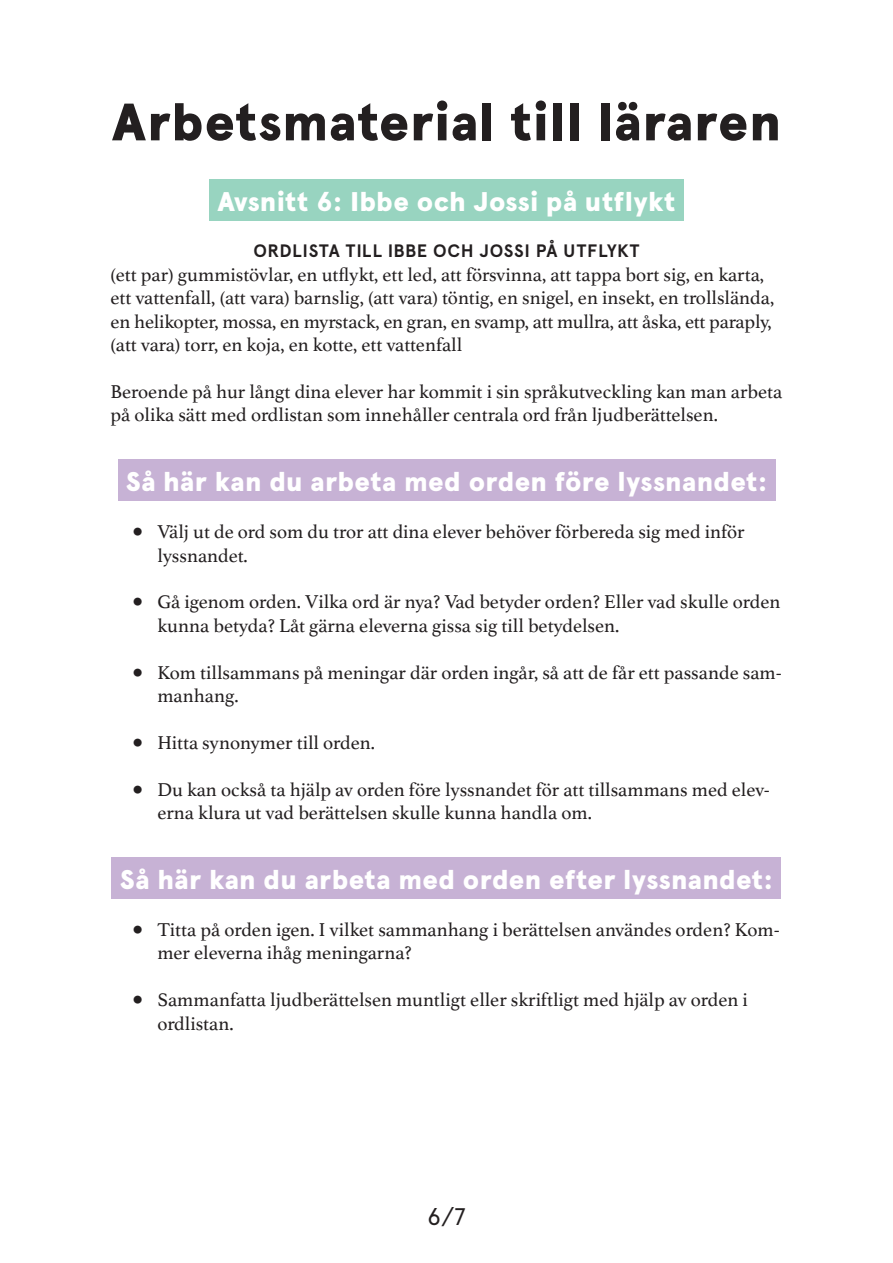
<style>
.page{position:relative;width:893px;height:1263px;background:#fff}
.page>*{position:absolute;margin:0;border:0;box-sizing:border-box;transform-origin:0 0}
.Första_rubrik{font:900 52.5px "Apercu Pro";letter-spacing:.015em;color:#231f20}
.Rubrik__före_och_eft{font:900 27px "Apercu Pro";letter-spacing:.01em;color:#fff}
.Avsnittsrubrik{font:900 27px "Apercu Pro";letter-spacing:.02em;color:#fff}
.t1{font:24px "Apercu Pro";color:#231f20}
.brödtext_utan_avstån{font:19.5px/23.4px "Athelas";color:#231f20}
.Brödtext{font:19.5px/23.4px "Athelas";color:#231f20}
.Liten_rubrik{font:700 18px "Apercu Pro";letter-spacing:.03em;color:#231f20}
</style>
<div class="page">
<div style="left:209px;top:179px;width:475px;height:41px;background:#98d4c0"></div>
<div style="left:117px;top:459px;width:658px;height:42px;background:#c7b2d5"></div>
<div style="left:112px;top:857px;width:669px;height:42px;background:#c7b2d5"></div>
<p class="Första_rubrik" style="left:112px;top:82px;width:671px">Arbetsmaterial till läraren</p>
<p class="Avsnittsrubrik" style="left:217px;top:181px;width:460px">Avsnitt 6: Ibbe och Jossi på utflykt</p>
<p class="Liten_rubrik" style="left:254px;top:237px;width:387px">ORDLISTA TILL IBBE OCH JOSSI PÅ UTFLYKT</p>
<p class="brödtext_utan_avstån" style="left:111px;top:262px;width:665px">(ett par) gummistövlar, en utflykt, ett led, att försvinna, att tappa bort sig, en karta, ett vattenfall, (att vara) barnslig, (att vara) töntig, en snigel, en insekt, en trollslända, en helikopter, mossa, en myrstack, en gran, en svamp, att mullra, att åska, ett paraply, (att vara) torr, en koja, en kotte, ett vattenfall</p>
<p class="Brödtext" style="left:111px;top:379px;width:673px">Beroende på hur långt dina elever har kommit i sin språkutveckling kan man arbeta på olika sätt med ordlistan som innehåller centrala ord från ljudberättelsen.</p>
<p class="Rubrik__före_och_eft" style="left:126px;top:462px;width:643px">Så här kan du arbeta med orden före lyssnandet:</p>
<p class="brödtext_utan_avstån" style="left:157px;top:519px;width:589px;text-indent:-26px">○ Välj ut de ord som du tror att dina elever behöver förbereda sig med inför lyssnandet.</p>
<p class="brödtext_utan_avstån" style="left:157px;top:590px;width:625px;text-indent:-26px">○ Gå igenom orden. Vilka ord är nya? Vad betyder orden? Eller vad skulle orden kunna betyda? Låt gärna eleverna gissa sig till betydelsen.</p>
<p class="brödtext_utan_avstån" style="left:157px;top:660px;width:626px;text-indent:-26px">○ Kom tillsammans på meningar där orden ingår, så att de får ett passande sam&shy;manhang.</p>
<p class="brödtext_utan_avstån" style="left:132px;top:730px;width:245px">○ Hitta synonymer till orden.</p>
<p class="brödtext_utan_avstån" style="left:157px;top:777px;width:614px;text-indent:-26px">○ Du kan också ta hjälp av orden före lyssnandet för att tillsammans med elev&shy;erna klura ut vad berättelsen skulle kunna handla om.</p>
<p class="Rubrik__före_och_eft" style="left:120px;top:859px;width:654px">Så här kan du arbeta med orden efter lyssnandet:</p>
<p class="brödtext_utan_avstån" style="left:157px;top:917px;width:624px;text-indent:-26px">○ Titta på orden igen. I vilket sammanhang i berättelsen användes orden? Kom&shy;mer eleverna ihåg meningarna?</p>
<p class="brödtext_utan_avstån" style="left:157px;top:987px;width:592px;text-indent:-26px">○ Sammanfatta ljudberättelsen muntligt eller skriftligt med hjälp av orden i ordlistan.</p>
<p class="t1" style="left:427px;top:1198px;width:40px">6/7</p>
</div>
